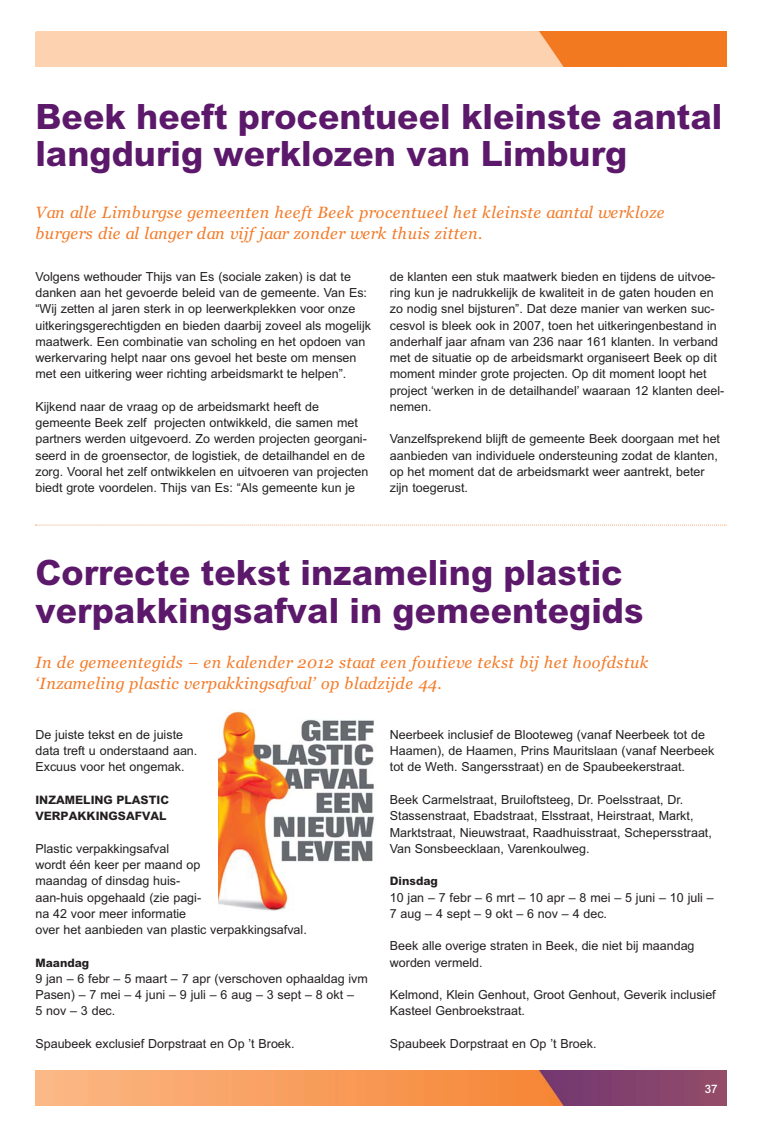
<style>
.page{position:relative;width:762px;height:1138px;background:#fff}
.page>*{position:absolute;margin:0;border:0;box-sizing:border-box;transform-origin:0 0}
.t1{font:700 37.5px/37.5px "Arial";color:#5c186a}
.t2{font:italic 16.25px/21.2px "Georgia";letter-spacing:.03em;color:#f47b29}
.t3{font:12.5px/16.2px "Arial";color:#231f20}
.t4{font:700 12.5px/16.2px "Arial";color:#231f20}
.t5{font:500 12.5px "Arial";color:#fff}
</style>
<div class="page">
<svg style="left:35px;top:1105px;width:691px;height:1px"></svg>
<img style="left:35px;top:1070px;width:692px;height:35px">
<img style="left:35px;top:32px;width:692px;height:35px">
<svg style="left:35px;top:524px;width:691px;height:1px"></svg>
<img style="left:218px;top:709px;width:156px;height:202px">
<h1 class="t1" style="left:35px;top:101px;width:688px">Beek heeft procentueel kleinste aantal langdurig werklozen van Limburg</h1>
<h2 class="t2" style="left:35px;top:203px;width:630px">Van alle Limburgse gemeenten heeft Beek procentueel het kleinste aantal werkloze burgers die al langer dan vijf jaar zonder werk thuis zitten.</h2>
<p class="t3" style="left:35px;top:269px;width:337px">Volgens wethouder Thijs van Es (sociale zaken) is dat te danken aan het gevoerde beleid van de gemeente. Van Es: “Wij zetten al jaren sterk in op leerwerkplekken voor onze uitkeringsgerechtigden en bieden daarbij zoveel als mogelijk maatwerk. Een combinatie van scholing en het opdoen van werkervaring helpt naar ons gevoel het beste om mensen met een uitkering weer richting arbeidsmarkt te helpen”.</p>
<p class="t3" style="left:35px;top:399px;width:334px">Kijkend naar de vraag op de arbeidsmarkt heeft de gemeente Beek zelf projecten ontwikkeld, die samen met partners werden uitgevoerd. Zo werden projecten georgani&shy;seerd in de groensector, de logistiek, de detailhandel en de zorg. Vooral het zelf ontwikkelen en uitvoeren van projecten biedt grote voordelen. Thijs van Es: “Als gemeente kun je</p>
<p class="t3" style="left:390px;top:269px;width:336px">de klanten een stuk maatwerk bieden en tijdens de uitvoe&shy;ring kun je nadrukkelijk de kwaliteit in de gaten houden en zo nodig snel bijsturen”. Dat deze manier van werken suc&shy;cesvol is bleek ook in 2007, toen het uitkeringenbestand in anderhalf jaar afnam van 236 naar 161 klanten. In verband met de situatie op de arbeidsmarkt organiseert Beek op dit moment minder grote projecten. Op dit moment loopt het project ‘werken in de detailhandel’ waaraan 12 klanten deel&shy;nemen.</p>
<p class="t3" style="left:390px;top:432px;width:332px">Vanzelfsprekend blijft de gemeente Beek doorgaan met het aanbieden van individuele ondersteuning zodat de klanten, op het moment dat de arbeidsmarkt weer aantrekt, beter zijn toegerust.</p>
<h1 class="t1" style="left:35px;top:558px;width:610px">Correcte tekst inzameling plastic verpakkingsafval in gemeentegids</h1>
<h2 class="t2" style="left:35px;top:653px;width:614px">In de gemeentegids – en kalender 2012 staat een foutieve tekst bij het hoofdstuk ‘Inzameling plastic verpakkingsafval’ op bladzijde 44.</h2>
<p class="t3" style="left:35px;top:727px;width:163px">De juiste tekst en de juiste data treft u onderstaand aan.<br>Excuus voor het ongemak.</p>
<p class="t4" style="left:35px;top:793px;width:135px">INZAMELING PLASTIC<br>VERPAKKINGSAFVAL</p>
<p class="t3" style="left:35px;top:841px;width:273px">Plastic verpakkingsafval<br>wordt één keer per maand op<br>maandag of dinsdag huis-<br>aan-huis opgehaald (zie pagi-<br>na 42 voor meer informatie<br>over het aanbieden van plastic verpakkingsafval.</p>
<p class="t4" style="left:35px;top:955px;width:55px">Maandag</p>
<p class="t3" style="left:35px;top:971px;width:334px">9 jan – 6 febr – 5 maart – 7 apr (verschoven ophaaldag ivm<br>Pasen) – 7 mei – 4 juni – 9 juli – 6 aug – 3 sept – 8 okt –<br>5 nov – 3 dec.</p>
<p class="t3" style="left:35px;top:1036px;width:261px">Spaubeek exclusief Dorpstraat en Op ’t Broek.</p>
<p class="t3" style="left:390px;top:727px;width:326px">Neerbeek inclusief de Blooteweg (vanaf Neerbeek tot de<br>Haamen), de Haamen, Prins Mauritslaan (vanaf Neerbeek tot de Weth. Sangersstraat) en de Spaubeekerstraat.</p>
<p class="t3" style="left:390px;top:792px;width:323px">Beek Carmelstraat, Bruiloftsteeg, Dr. Poelsstraat, Dr.<br>Stassenstraat, Ebadstraat, Elsstraat, Heirstraat, Markt, Marktstraat, Nieuwstraat, Raadhuisstraat, Schepersstraat, Van Sonsbeecklaan, Varenkoulweg.</p>
<p class="t4" style="left:390px;top:874px;width:50px">Dinsdag</p>
<p class="t3" style="left:390px;top:890px;width:325px">10 jan – 7 febr – 6 mrt – 10 apr – 8 mei – 5 juni – 10 juli –<br>7 aug – 4 sept – 9 okt – 6 nov – 4 dec.</p>
<p class="t3" style="left:390px;top:939px;width:306px">Beek alle overige straten in Beek, die niet bij maandag worden vermeld.</p>
<p class="t3" style="left:390px;top:987px;width:327px">Kelmond, Klein Genhout, Groot Genhout, Geverik inclusief<br>Kasteel Genbroekstraat.</p>
<p class="t3" style="left:390px;top:1036px;width:208px">Spaubeek Dorpstraat en Op ’t Broek.</p>
<p class="t5" style="left:705px;top:1084px;width:14px">37</p>
</div>
